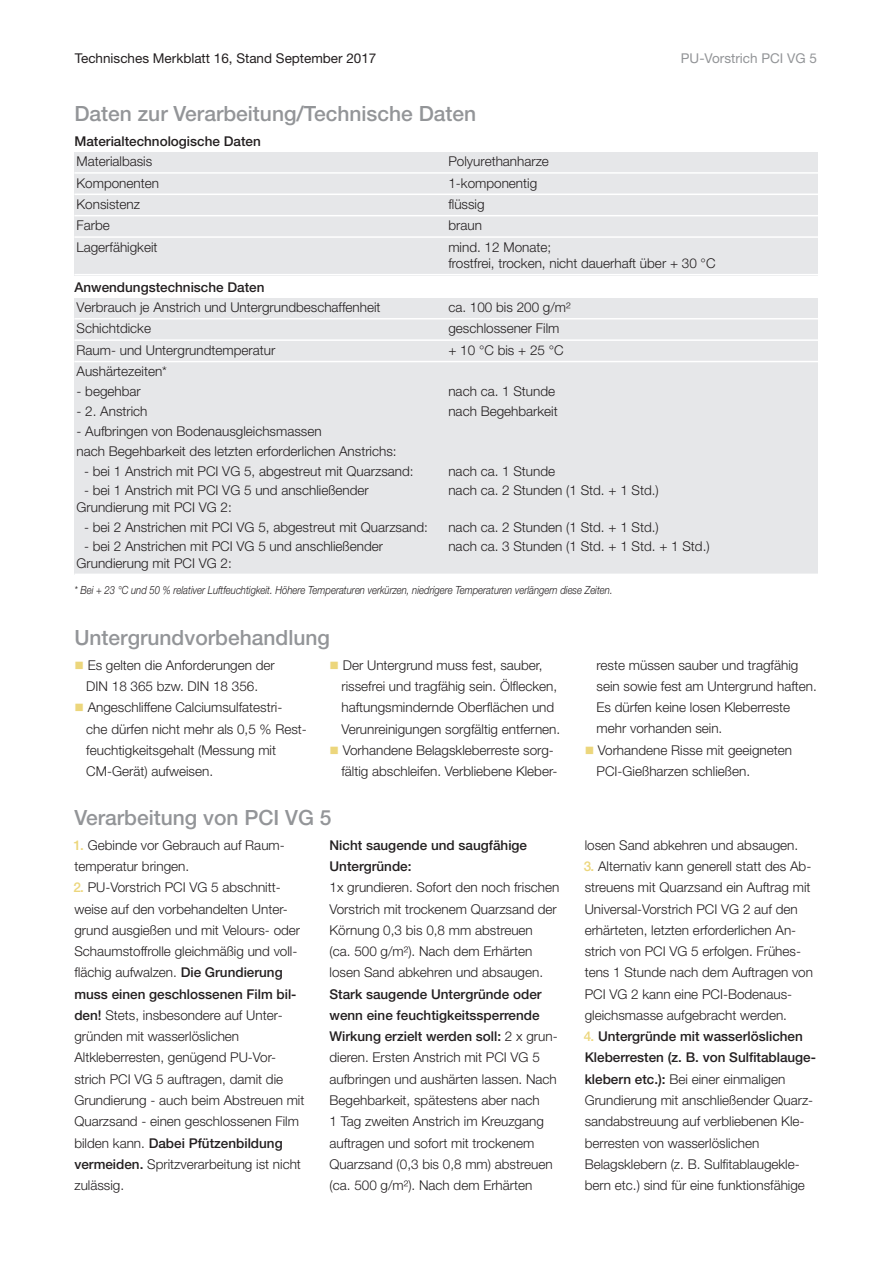
<style>
.page{position:relative;width:893px;height:1263px;background:#fff}
.page>*{position:absolute;margin:0;border:0;box-sizing:border-box;transform-origin:0 0}
.t1{font:500 21px "Helvetica Neue LT Pro";color:#939598}
.t2{font:300 13.5px/21.3px "Helvetica Neue LT Pro";color:#231f20}
.t3{font:500 13.5px/21.3px "Helvetica Neue LT Pro";color:#231f20}
.t4{font:13.5px "Helvetica Neue LT Pro";color:#231f20}
.t5{font:13.5px "Helvetica Neue LT Pro";color:#939598}
.t6{font:italic 300 11.25px "Helvetica Neue LT Pro";color:#231f20;scale:.85 1}
.s1{color:#ecd67c}
.s2{font-weight:500;color:#ecd67c}
.s3{font-weight:500}
</style>
<div class="page">
<div style="left:74px;top:152px;width:372px;height:21px;background:#e6e7e9"></div>
<div style="left:446px;top:152px;width:372px;height:21px;background:#e6e7e9"></div>
<div style="left:74px;top:173px;width:372px;height:21px;background:#e6e7e9"></div>
<div style="left:446px;top:173px;width:372px;height:21px;background:#e6e7e9"></div>
<div style="left:74px;top:194px;width:372px;height:22px;background:#e6e7e9"></div>
<div style="left:446px;top:194px;width:372px;height:22px;background:#e6e7e9"></div>
<div style="left:74px;top:216px;width:372px;height:21px;background:#e6e7e9"></div>
<div style="left:446px;top:216px;width:372px;height:21px;background:#e6e7e9"></div>
<div style="left:74px;top:237px;width:372px;height:38px;background:#e6e7e9"></div>
<div style="left:446px;top:237px;width:372px;height:38px;background:#e6e7e9"></div>
<hr style="left:74px;top:172px;width:744px;height:2px;background:#fff">
<hr style="left:74px;top:194px;width:744px;height:1px;background:#fff">
<hr style="left:74px;top:215px;width:744px;height:1px;background:#fff">
<hr style="left:74px;top:236px;width:744px;height:2px;background:#fff">
<hr style="left:74px;top:274px;width:744px;height:1px;background:#fff">
<div style="left:74px;top:298px;width:372px;height:21px;background:#e6e7e9"></div>
<div style="left:446px;top:298px;width:372px;height:21px;background:#e6e7e9"></div>
<div style="left:74px;top:319px;width:372px;height:21px;background:#e6e7e9"></div>
<div style="left:446px;top:319px;width:372px;height:21px;background:#e6e7e9"></div>
<div style="left:74px;top:340px;width:372px;height:21px;background:#e6e7e9"></div>
<div style="left:446px;top:340px;width:372px;height:21px;background:#e6e7e9"></div>
<div style="left:74px;top:361px;width:372px;height:21px;background:#e6e7e9"></div>
<div style="left:446px;top:361px;width:372px;height:21px;background:#e6e7e9"></div>
<div style="left:74px;top:382px;width:372px;height:20px;background:#e6e7e9"></div>
<div style="left:446px;top:382px;width:372px;height:20px;background:#e6e7e9"></div>
<div style="left:74px;top:402px;width:372px;height:20px;background:#e6e7e9"></div>
<div style="left:446px;top:402px;width:372px;height:20px;background:#e6e7e9"></div>
<div style="left:74px;top:422px;width:372px;height:20px;background:#e6e7e9"></div>
<div style="left:446px;top:422px;width:372px;height:20px;background:#e6e7e9"></div>
<div style="left:74px;top:442px;width:372px;height:20px;background:#e6e7e9"></div>
<div style="left:446px;top:442px;width:372px;height:20px;background:#e6e7e9"></div>
<div style="left:74px;top:462px;width:372px;height:20px;background:#e6e7e9"></div>
<div style="left:446px;top:462px;width:372px;height:20px;background:#e6e7e9"></div>
<div style="left:74px;top:482px;width:372px;height:36px;background:#e6e7e9"></div>
<div style="left:446px;top:482px;width:372px;height:36px;background:#e6e7e9"></div>
<div style="left:74px;top:518px;width:372px;height:19px;background:#e6e7e9"></div>
<div style="left:446px;top:518px;width:372px;height:19px;background:#e6e7e9"></div>
<div style="left:74px;top:537px;width:372px;height:38px;background:#e6e7e9"></div>
<div style="left:446px;top:537px;width:372px;height:38px;background:#e6e7e9"></div>
<hr style="left:74px;top:318px;width:744px;height:1px;background:#fff">
<hr style="left:74px;top:339px;width:744px;height:2px;background:#fff">
<hr style="left:74px;top:361px;width:744px;height:1px;background:#fff">
<hr style="left:74px;top:574px;width:744px;height:1px;background:#fff">
<p class="t4" style="left:75px;top:53px;width:303px">Technisches Merkblatt 16, Stand September 2017</p>
<p class="t5" style="left:681px;top:53px;width:137px">PU-Vorstrich PCI VG 5</p>
<h1 class="t1" style="left:74px;top:106px;width:403px">Daten zur Verarbeitung/Technische Daten</h1>
<p class="t3" style="left:74px;top:132px;width:188px">Materialtechnologische Daten</p>
<p class="t2" style="left:77px;top:152px;width:77px">Materialbasis</p>
<p class="t2" style="left:448px;top:152px;width:102px">Polyurethanharze</p>
<p class="t2" style="left:77px;top:173px;width:84px">Komponenten</p>
<p class="t2" style="left:448px;top:173px;width:90px">1-komponentig</p>
<p class="t2" style="left:77px;top:195px;width:65px">Konsistenz</p>
<p class="t2" style="left:448px;top:195px;width:38px">flüssig</p>
<p class="t2" style="left:77px;top:216px;width:35px">Farbe</p>
<p class="t2" style="left:448px;top:216px;width:35px">braun</p>
<p class="t2" style="left:77px;top:237px;width:83px">Lagerfähigkeit</p>
<p class="t2" style="left:448px;top:240px;width:269px;line-height:16.2px">mind. 12 Monate;<br>frostfrei, trocken, nicht dauerhaft über + 30 °C</p>
<p class="t2" style="left:77px;top:298px;width:306px">Verbrauch je Anstrich und Untergrundbeschaffenheit</p>
<p class="t2" style="left:448px;top:298px;width:124px">ca. 100 bis 200 g/m²</p>
<p class="t2" style="left:77px;top:319px;width:76px">Schichtdicke</p>
<p class="t2" style="left:448px;top:319px;width:113px">geschlossener Film</p>
<p class="t2" style="left:77px;top:341px;width:200px">Raum- und Untergrundtemperatur</p>
<p class="t2" style="left:448px;top:341px;width:117px">+ 10 °C bis + 25 °C</p>
<p class="t2" style="left:77px;top:362px;width:92px">Aushärtezeiten*</p>
<p class="t2" style="left:77px;top:382px;width:66px">- begehbar</p>
<p class="t2" style="left:448px;top:382px;width:108px">nach ca. 1 Stunde</p>
<p class="t2" style="left:77px;top:402px;width:73px">- 2. Anstrich</p>
<p class="t2" style="left:448px;top:402px;width:111px">nach Begehbarkeit</p>
<p class="t2" style="left:77px;top:422px;width:322px;line-height:20px">- Aufbringen von Bodenausgleichsmassen<br>nach Begehbarkeit des letzten erforderlichen Anstrichs:</p>
<p class="t2" style="left:84px;top:461px;width:331px">- bei 1 Anstrich mit PCI VG 5, abgestreut mit Quarzsand:</p>
<p class="t2" style="left:448px;top:461px;width:108px">nach ca. 1 Stunde</p>
<p class="t2" style="left:77px;top:484px;width:294px;line-height:16.2px;text-indent:8px">- bei 1 Anstrich mit PCI VG 5 und anschließender<br>Grundierung mit PCI VG 2:</p>
<p class="t2" style="left:448px;top:481px;width:212px">nach ca. 2 Stunden (1 Std. + 1 Std.)</p>
<p class="t2" style="left:84px;top:517px;width:345px">- bei 2 Anstrichen mit PCI VG 5, abgestreut mit Quarzsand:</p>
<p class="t2" style="left:448px;top:517px;width:212px">nach ca. 2 Stunden (1 Std. + 1 Std.)</p>
<p class="t2" style="left:77px;top:540px;width:308px;line-height:16.2px;text-indent:8px">- bei 2 Anstrichen mit PCI VG 5 und anschließender<br>Grundierung mit PCI VG 2:</p>
<p class="t2" style="left:448px;top:537px;width:263px">nach ca. 3 Stunden (1 Std. + 1 Std. + 1 Std.)</p>
<p class="t3" style="left:74px;top:277px;width:192px">Anwendungstechnische Daten</p>
<p class="t6" style="left:74px;top:585px;width:635px">* Bei + 23 °C und 50 % relativer Luftfeuchtigkeit. Höhere Temperaturen verkürzen, niedrigere Temperaturen verlängern diese Zeiten.</p>
<h1 class="t1" style="left:74px;top:630px;width:257px">Untergrundvorbehandlung</h1>
<p class="t2" style="left:74px;top:655px;width:202px;text-align:center"><span class="s1">■</span> Es gelten die Anforderungen der<br>DIN 18 365 bzw. DIN 18 356.</p>
<p class="t2" style="left:86px;top:698px;width:222px;text-indent:-12px"><span class="s1">■</span> Angeschliffene Calciumsulfatestri&shy;che dürfen nicht mehr als 0,5 % Rest&shy;feuchtigkeitsgehalt (Messung mit CM-Gerät) aufweisen.</p>
<p class="t2" style="left:341px;top:655px;width:220px;text-indent:-12px"><span class="s1">■</span> Der Untergrund muss fest, sauber, rissefrei und tragfähig sein. Ölflecken, haftungsmindernde Oberflächen und Verunreinigungen sorgfältig entfernen.</p>
<p class="t2" style="left:330px;top:741px;width:229px;text-align:right"><span class="s1">■</span> Vorhandene Belagskleberreste sorg&shy;fältig abschleifen. Verbliebene Kleber-</p>
<h1 class="t1" style="left:74px;top:810px;width:259px">Verarbeitung von PCI VG 5</h1>
<p class="t2" style="left:74px;top:836px;width:213px"><span class="s2">1.</span> Gebinde vor Gebrauch auf Raum&shy;temperatur bringen.</p>
<p class="t2" style="left:74px;top:878px;width:232px"><span class="s2">2.</span> PU-Vorstrich PCI VG 5 abschnitt&shy;weise auf den vorbehandelten Unter&shy;grund ausgießen und mit Velours- oder Schaumstoffrolle gleichmäßig und voll&shy;flächig aufwalzen. <span class="s3">Die Grundierung muss einen geschlossenen Film bil&shy;den!</span> Stets, insbesondere auf Unter&shy;gründen mit wasserlöslichen Altkleberresten, genügend PU-Vor&shy;strich PCI VG 5 auftragen, damit die Grundierung - auch beim Abstreuen mit Quarzsand - einen geschlossenen Film bilden kann. <span class="s3">Dabei Pfützenbildung vermeiden.</span> Spritzverarbeitung ist nicht zulässig.</p>
<p class="t3" style="left:330px;top:836px;width:199px">Nicht saugende und saugfähige<br>Untergründe:</p>
<p class="t2" style="left:330px;top:878px;width:231px">1x grundieren. Sofort den noch frischen Vorstrich mit trockenem Quarzsand der Körnung 0,3 bis 0,8 mm abstreuen<br>(ca. 500 g/m²). Nach dem Erhärten losen Sand abkehren und absaugen.</p>
<p class="t2" style="left:330px;top:984px;width:230px"><span class="s3">Stark saugende Untergründe oder wenn eine feuchtigkeitssperrende Wirkung erzielt werden soll:</span> 2 x grun&shy;dieren. Ersten Anstrich mit PCI VG 5 aufbringen und aushärten lassen. Nach Begehbarkeit, spätestens aber nach<br>1 Tag zweiten Anstrich im Kreuzgang auftragen und sofort mit trockenem Quarzsand (0,3 bis 0,8 mm) abstreuen (ca. 500 g/m²). Nach dem Erhärten</p>
<p class="t2" style="left:597px;top:655px;width:222px">reste müssen sauber und tragfähig sein sowie fest am Untergrund haften.<br>Es dürfen keine losen Kleberreste mehr vorhanden sein.</p>
<p class="t2" style="left:597px;top:740px;width:197px;text-indent:-12px"><span class="s1">■</span> Vorhandene Risse mit geeigneten<br>PCI-Gießharzen schließen.</p>
<p class="t2" style="left:585px;top:836px;width:215px">losen Sand abkehren und absaugen.</p>
<p class="t2" style="left:584px;top:857px;width:231px"><span class="s2">3.</span> Alternativ kann generell statt des Ab&shy;streuens mit Quarzsand ein Auftrag mit Universal-Vorstrich PCI VG 2 auf den erhärteten, letzten erforderlichen An&shy;strich von PCI VG 5 erfolgen. Frühes&shy;tens 1 Stunde nach dem Auftragen von PCI VG 2 kann eine PCI-Bodenaus&shy;gleichsmasse aufgebracht werden.</p>
<p class="t2" style="left:584px;top:1027px;width:234px"><span class="s2">4.</span> <span class="s3">Untergründe mit wasserlöslichen Kleberresten (z. B. von Sulfitablauge&shy;klebern etc.):</span> Bei einer einmaligen Grundierung mit anschließender Quarz&shy;sandabstreuung auf verbliebenen Kle&shy;berresten von wasserlöslichen Belagsklebern (z. B. Sulfitablaugekle&shy;bern etc.) sind für eine funktionsfähige</p>
</div>
